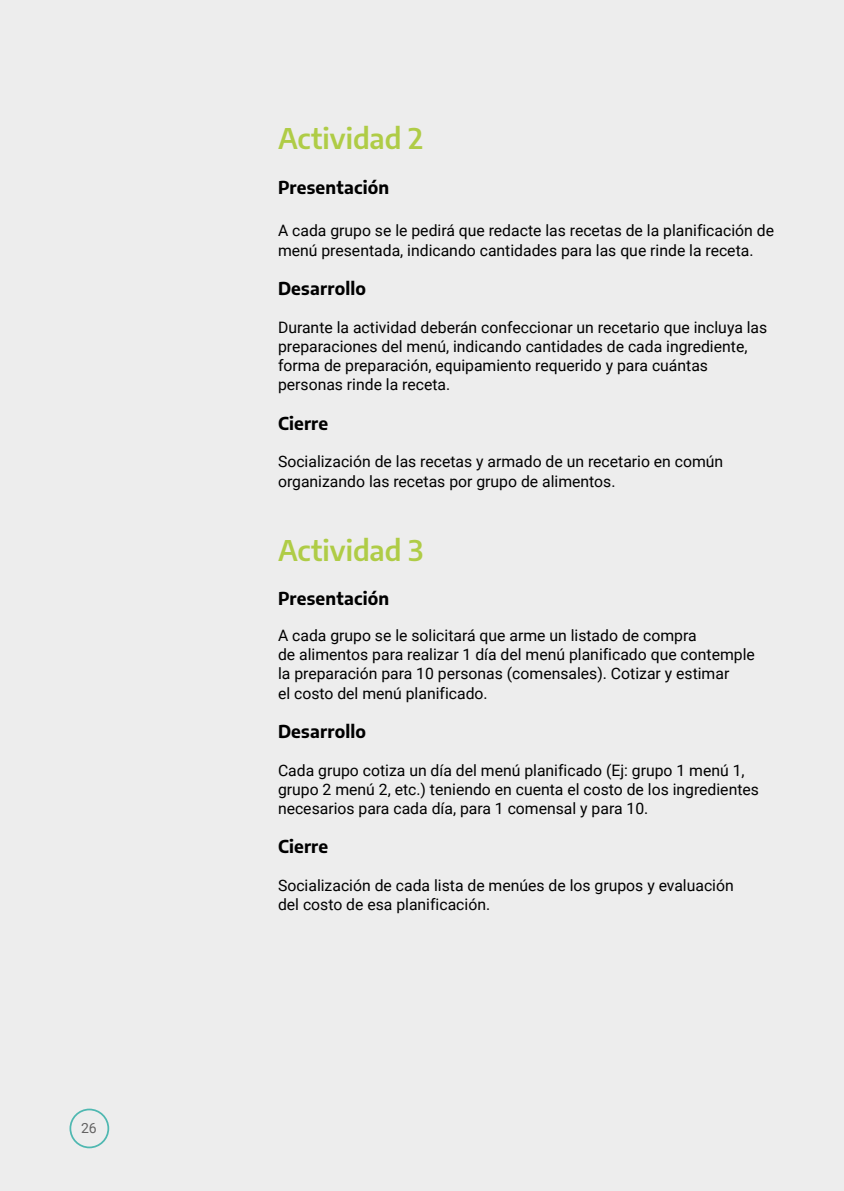
<style>
.page{position:relative;width:844px;height:1191px;background:#fff}
.page>*{position:absolute;margin:0;border:0;box-sizing:border-box;transform-origin:0 0}
.t1{font:600 28px "Encode Sans";color:#afcc46}
.t2{font:700 17.5px "Encode Sans";letter-spacing:.01em;color:#000}
.t3{font:15.75px/19.2px "Roboto";color:#000}
.t4{font:14px "Roboto";color:#646363}
</style>
<div class="page">
<div style="left:0;top:0;width:843px;height:1191px;background:#ededed"></div>
<div style="left:69px;top:1108px;width:40px;height:40px;border:2px solid #4fb8b1;border-radius:50%"></div>
<p class="t4" style="left:81px;top:1117px;width:17px">26</p>
<h1 class="t1" style="left:278px;top:119px;width:146px">Actividad 2</h1>
<p class="t2" style="left:278px;top:174px;width:112px">Presentación</p>
<p class="t3" style="left:278px;top:220px;width:497px">A cada grupo se le pedirá que redacte las recetas de la planificación de menú presentada, indicando cantidades para las que rinde la receta.</p>
<p class="t2" style="left:278px;top:275px;width:89px">Desarrollo</p>
<p class="t3" style="left:278px;top:317px;width:490px">Durante la actividad deberán confeccionar un recetario que incluya las preparaciones del menú, indicando cantidades de cada ingrediente, forma de preparación, equipamiento requerido y para cuántas personas rinde la receta.</p>
<p class="t2" style="left:278px;top:410px;width:52px">Cierre</p>
<p class="t3" style="left:278px;top:451px;width:446px">Socialización de las recetas y armado de un recetario en común organizando las recetas por grupo de alimentos.</p>
<h1 class="t1" style="left:278px;top:530px;width:147px">Actividad 3</h1>
<p class="t2" style="left:278px;top:586px;width:112px">Presentación</p>
<p class="t3" style="left:278px;top:625px;width:478px">A cada grupo se le solicitará que arme un listado de compra<br>de alimentos para realizar 1 día del menú planificado que contemple la preparación para 10 personas (comensales). Cotizar y estimar<br>el costo del menú planificado.</p>
<p class="t2" style="left:278px;top:718px;width:89px">Desarrollo</p>
<p class="t3" style="left:278px;top:759px;width:482px">Cada grupo cotiza un día del menú planificado (Ej: grupo 1 menú 1, grupo 2 menú 2, etc.) teniendo en cuenta el costo de los ingredientes necesarios para cada día, para 1 comensal y para 10.</p>
<p class="t2" style="left:278px;top:833px;width:52px">Cierre</p>
<p class="t3" style="left:278px;top:875px;width:457px">Socialización de cada lista de menúes de los grupos y evaluación del costo de esa planificación.</p>
</div>
